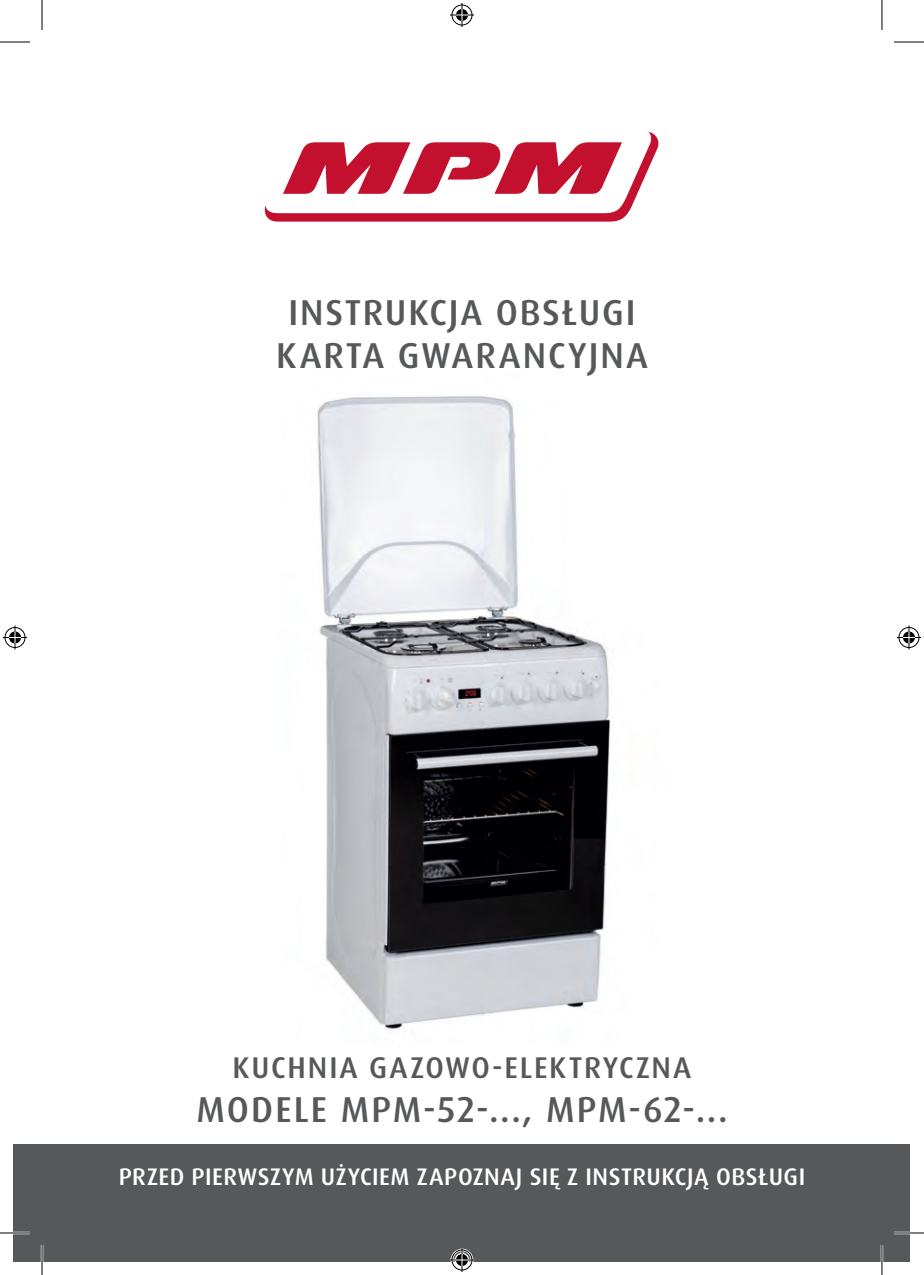
<style>
.page{position:relative;width:924px;height:1275px;background:#fff}
.page>*{position:absolute;margin:0;border:0;box-sizing:border-box;transform-origin:0 0}
.t1{font:500 36px/43.2px "Dax Pro";letter-spacing:.05em;color:#57585a;text-align:center}
.t2{font:500 30px "Dax Pro";letter-spacing:.055em;color:#57585a}
.t3{font:500 24px "Dax Pro";letter-spacing:.02em;color:#fff}
</style>
<div class="page">
<div style="left:14px;top:1144px;width:895px;height:117px;background:#57585a"></div>
<svg style="left:264px;top:132px;width:395px;height:90px"></svg>
<img style="left:317px;top:396px;width:295px;height:634px">
<hr style="left:0;top:1231px;width:30px;height:3px;background:#fff">
<hr style="left:893px;top:1231px;width:30px;height:3px;background:#fff">
<hr style="left:41px;top:1245px;width:2px;height:30px;background:#fff">
<hr style="left:880px;top:1245px;width:2px;height:30px;background:#fff">
<hr style="left:0;top:42px;width:30px;height:1px;background:#000">
<hr style="left:893px;top:42px;width:30px;height:1px;background:#000">
<hr style="left:0;top:1232px;width:30px;height:1px;background:#000">
<hr style="left:893px;top:1232px;width:30px;height:1px;background:#000">
<hr style="left:42px;top:0;width:1px;height:30px;background:#000">
<hr style="left:42px;top:1245px;width:1px;height:30px;background:#000">
<hr style="left:881px;top:0;width:1px;height:30px;background:#000">
<hr style="left:881px;top:1245px;width:1px;height:30px;background:#000">
<svg style="left:450px;top:3px;width:24px;height:24px"></svg>
<svg style="left:450px;top:1248px;width:24px;height:24px"></svg>
<svg style="left:3px;top:625px;width:24px;height:24px"></svg>
<svg style="left:897px;top:625px;width:23px;height:24px"></svg>
<p class="t1" style="left:276px;top:291px;width:373px">INSTRUKCJA OBSŁUGI<br>KARTA GWARANCYJNA</p>
<p class="t2" style="left:232px;top:1048px;width:460px">KUCHNIA GAZOWO-ELEKTRYCZNA</p>
<p class="t1" style="left:196px;top:1088px;width:532px">MODELE MPM-52-..., MPM-62-...</p>
<p class="t3" style="left:119px;top:1161px;width:687px">PRZED PIERWSZYM UŻYCIEM ZAPOZNAJ SIĘ Z INSTRUKCJĄ OBSŁUGI</p>
</div>
